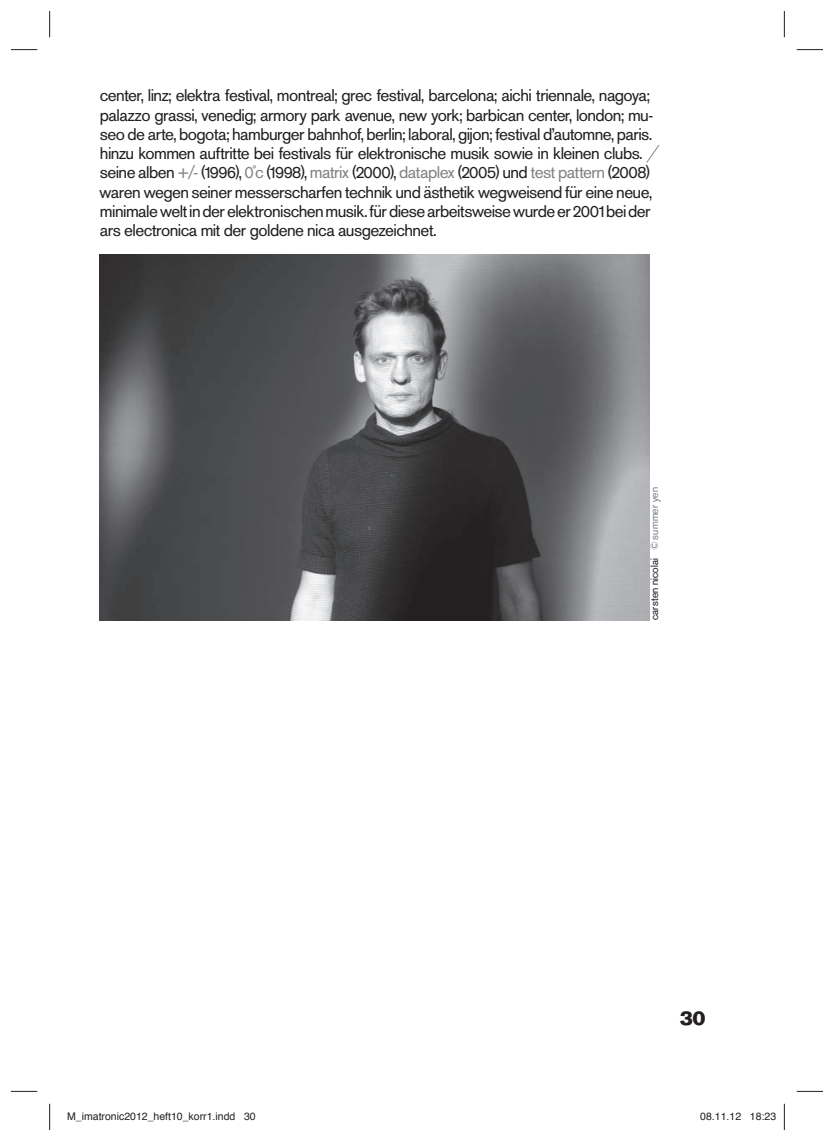
<style>
.page{position:relative;width:834px;height:1141px;background:#fff}
.page>*{position:absolute;margin:0;border:0;box-sizing:border-box;transform-origin:0 0}
.t1{font:900 19.25px "Ad";color:#231f20}
.t2{font:16.62px/19.2px "Ad";letter-spacing:.005em;color:#231f20}
.t3{font:10.5px "Helvetica";color:#231f20}
.t4{font:10.5px "Ad";letter-spacing:.03em;color:#231f20}
.s1{font-family:"Ad Ext";font-weight:300;font-style:italic;font-size:19.25px}
.s2{color:#808285}
.s3{font-size:15.75px}
.s4{font-size:15.75px;color:#808285}
</style>
<div class="page">
<img style="left:99px;top:255px;width:550px;height:365px">
<svg style="left:11px;top:49px;width:26px;height:1px"></svg>
<svg style="left:796px;top:49px;width:26px;height:1px"></svg>
<svg style="left:11px;top:1091px;width:26px;height:1px"></svg>
<svg style="left:796px;top:1091px;width:26px;height:1px"></svg>
<svg style="left:49px;top:11px;width:1px;height:26px"></svg>
<svg style="left:49px;top:1104px;width:1px;height:26px"></svg>
<svg style="left:783px;top:11px;width:1px;height:26px"></svg>
<svg style="left:783px;top:1104px;width:1px;height:26px"></svg>
<p class="t2" style="left:99px;top:88px;width:555px">center, linz; elektra festival, montreal; grec festival, barcelona; aichi triennale, nagoya; palazzo grassi, venedig; armory park avenue, new york; barbican center, london; mu&shy;seo de arte, bogota; hamburger bahnhof, berlin; laboral, gijon; festival d’automne, paris. hinzu kommen auftritte bei festivals für elektronische musik sowie in kleinen clubs. <span class="s1">/ </span>seine alben <span class="s2">+/-</span> (<span class="s3">1996</span>), <span class="s4">0</span><span class="s2">˚c</span> (<span class="s3">1998</span>), <span class="s2">matrix</span> (<span class="s3">2000</span>), <span class="s2">dataplex</span> (<span class="s3">2005</span>) und <span class="s2">test pattern</span> (<span class="s3">2008</span>) waren wegen seiner messerscharfen technik und ästhetik wegweisend für eine neue, minimale welt in der elektronischen musik. für diese arbeitsweise wurde er <span class="s3">2001</span> bei der ars electronica mit der goldene nica ausgezeichnet.</p>
<p class="t4" style="left:650px;top:620px;width:134px;rotate:-90deg">carsten nicolai <span class="s2">© summer yen</span></p>
<p class="t1" style="left:680px;top:1008px;width:27px">30</p>
<p class="t3" style="left:67px;top:1108px;width:190px">M_imatronic2012_heft10_korr1.indd 30</p>
<p class="t3" style="left:700px;top:1108px;width:77px">08.11.12 18:23</p>
</div>
